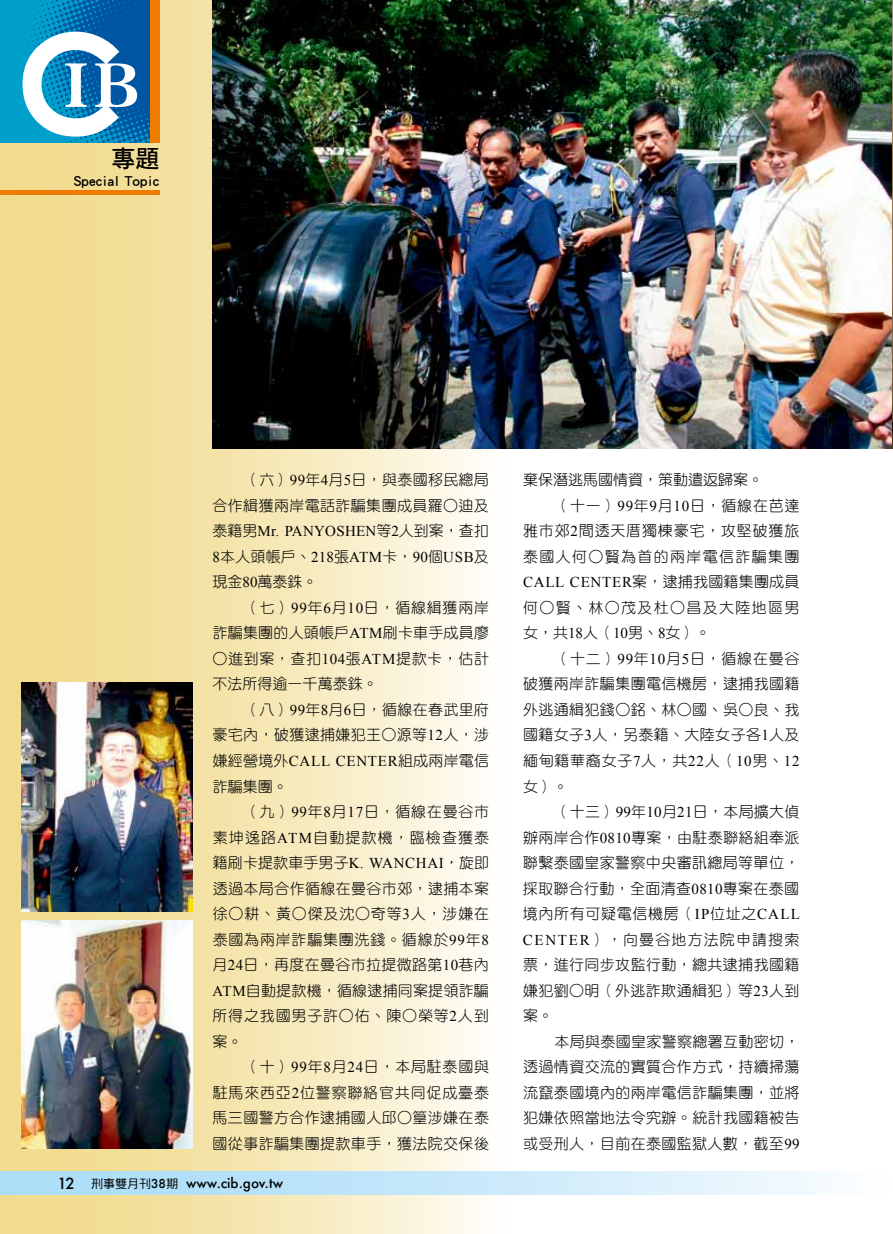
<style>
.page{position:relative;width:893px;height:1234px;background:#fff}
.page>*{position:absolute;margin:0;border:0;box-sizing:border-box;transform-origin:0 0}
.t1{font:700 59.4px "Century Old Style Std";color:#fff}
.t2{font:24px "DF Hei Std W7";color:#000}
.t3{font:15px "DF Yuan Std W3";letter-spacing:.025em;color:#000}
.t4{font:15px "DF Yuan Std W3";letter-spacing:.055em;color:#000}
.t5{font:15px "Times New Roman";letter-spacing:.02em;color:#000}
.t6{font:15px "DF Yuan Std W3";letter-spacing:.045em;color:#000}
.t7{font:15px "DF Yuan Std W3";letter-spacing:.075em;color:#000}
.t8{font:15px "DF Yuan Std W3";letter-spacing:.09em;color:#000}
.t9{font:15px "DF Yuan Std W3";color:#000}
.t10{font:15px "DF Yuan Std W3";letter-spacing:.005em;color:#000}
.t11{font:15px "DF Yuan Std W3";letter-spacing:.05em;color:#000}
.t12{font:14.85px "DF Hei Std W7";color:#000}
.t13{font:500 13.5px "Futura";color:#000}
.s1{font-family:"Times New Roman"}
.s2{font-family:"DF Yuan Std W3"}
.s3{font-size:15px}
.s4{font-family:"DF Hei Std W5";font-weight:400;font-size:12px}
.s5{font-size:12px}
</style>
<div class="page">
<div style="left:0;top:0;width:509px;height:1233px;background:linear-gradient(to right,#eed57e,#fefbf2)"></div>
<div style="left:0;top:1171px;width:893px;height:23px;background:linear-gradient(to right,#a2d9f7,#f6fbfe)"></div>
<div style="left:123px;top:0;width:36px;height:143px;background:#ef7c00"></div>
<div style="left:0;top:190px;width:159px;height:5px;background:#ef7c00"></div>
<img style="left:0;top:0;width:149px;height:143px">
<svg style="left:23px;top:32px;width:96px;height:105px"></svg>
<img style="left:213px;top:0;width:679px;height:449px">
<img style="left:892px;top:0;width:1px;height:449px">
<img style="left:21px;top:919px;width:172px;height:229px">
<img style="left:21px;top:682px;width:172px;height:229px">
<p class="t1" style="left:64px;top:46px;width:77px">IB</p>
<p class="t2" style="left:111px;top:146px;width:49px">專題</p>
<p class="t12" style="left:74px;top:172px;width:87px">Special Topic</p>
<p class="t3" style="left:244px;top:471px;width:246px">（六）<span class="s1">99</span>年<span class="s1">4</span>月<span class="s1">5</span>日，與泰國移民總局</p>
<p class="t3" style="left:213px;top:497px;width:278px">合作緝獲兩岸電話詐騙集團成員羅○迪及</p>
<p class="t5" style="left:213px;top:521px;width:278px"><span class="s2">泰籍男</span>Mr. PANYOSHEN<span class="s2">等</span>2<span class="s2">人到案，查扣</span></p>
<p class="t5" style="left:213px;top:546px;width:278px">8<span class="s2">本人頭帳戶、</span>218<span class="s2">張</span>ATM<span class="s2">卡，</span>90<span class="s2">個</span>USB<span class="s2">及</span></p>
<p class="t3" style="left:213px;top:573px;width:106px">現金<span class="s1">80</span>萬泰銖。</p>
<p class="t3" style="left:244px;top:599px;width:246px">（七）<span class="s1">99</span>年<span class="s1">6</span>月<span class="s1">10</span>日，循線緝獲兩岸</p>
<p class="t3" style="left:213px;top:624px;width:278px">詐騙集團的人頭帳戶<span class="s1">ATM</span>刷卡車手成員廖</p>
<p class="t3" style="left:213px;top:650px;width:278px">○進到案，查扣<span class="s1">104</span>張<span class="s1">ATM</span>提款卡，估計</p>
<p class="t9" style="left:213px;top:675px;width:166px">不法所得逾一千萬泰銖。</p>
<p class="t3" style="left:244px;top:701px;width:246px">（八）<span class="s1">99</span>年<span class="s1">8</span>月<span class="s1">6</span>日，循線在春武里府</p>
<p class="t3" style="left:213px;top:726px;width:278px">豪宅內，破獲逮捕嫌犯王○源等<span class="s1">12</span>人，涉</p>
<p class="t3" style="left:213px;top:752px;width:278px">嫌經營境外<span class="s1">CALL CENTER</span>組成兩岸電信</p>
<p class="t3" style="left:213px;top:777px;width:76px">詐騙集團。</p>
<p class="t3" style="left:244px;top:803px;width:246px">（九）<span class="s1">99</span>年<span class="s1">8</span>月<span class="s1">17</span>日，循線在曼谷市</p>
<p class="t7" style="left:213px;top:828px;width:278px">素坤逸路<span class="s1">ATM</span>自動提款機，臨檢查獲泰</p>
<p class="t10" style="left:213px;top:854px;width:278px">籍刷卡提款車手男子<span class="s1">K. WANCHAI</span>，旋即</p>
<p class="t3" style="left:213px;top:879px;width:278px">透過本局合作循線在曼谷市郊，逮捕本案</p>
<p class="t3" style="left:213px;top:905px;width:278px">徐○耕、黃○傑及沈○奇等<span class="s1">3</span>人，涉嫌在</p>
<p class="t11" style="left:213px;top:930px;width:278px">泰國為兩岸詐騙集團洗錢。循線於<span class="s1">99</span>年<span class="s1">8</span></p>
<p class="t3" style="left:213px;top:956px;width:278px">月<span class="s1">24</span>日，再度在曼谷市拉提微路第<span class="s1">10</span>巷內</p>
<p class="t3" style="left:213px;top:982px;width:278px"><span class="s1">ATM</span>自動提款機，循線逮捕同案提領詐騙</p>
<p class="t4" style="left:212px;top:1007px;width:278px">所得之我國男子許○佑、陳○榮等<span class="s1">2</span>人到</p>
<p class="t3" style="left:213px;top:1032px;width:31px">案。</p>
<p class="t3" style="left:244px;top:1058px;width:246px">（十）<span class="s1">99</span>年<span class="s1">8</span>月<span class="s1">24</span>日，本局駐泰國與</p>
<p class="t4" style="left:213px;top:1084px;width:278px">駐馬來西亞<span class="s1">2</span>位警察聯絡官共同促成臺泰</p>
<p class="t3" style="left:213px;top:1109px;width:278px">馬三國警方合作逮捕國人邱○篁涉嫌在泰</p>
<p class="t3" style="left:213px;top:1135px;width:278px">國從事詐騙集團提款車手，獲法院交保後</p>
<p class="t13" style="left:57px;top:1173px;width:227px"><span class="s3">12</span> <span class="s4">刑事雙月刊</span><span class="s5">38</span><span class="s4">期</span> www.cib.gov.tw</p>
<p class="t9" style="left:523px;top:471px;width:241px">棄保潛逃馬國情資，策動遣返歸案。</p>
<p class="t3" style="left:554px;top:497px;width:246px">（十一）<span class="s1">99</span>年<span class="s1">9</span>月<span class="s1">10</span>日，循線在芭達</p>
<p class="t4" style="left:523px;top:522px;width:278px">雅市郊<span class="s1">2</span>間透天厝獨棟豪宅，攻堅破獲旅</p>
<p class="t8" style="left:523px;top:548px;width:278px">泰國人何○賢為首的兩岸電信詐騙集團</p>
<p class="t3" style="left:523px;top:573px;width:278px"><span class="s1">CALL CENTER</span>案，逮捕我國籍集團成員</p>
<p class="t8" style="left:523px;top:599px;width:278px">何○賢、林○茂及杜○昌及大陸地區男</p>
<p class="t3" style="left:523px;top:624px;width:189px">女，共<span class="s1">18</span>人（<span class="s1">10</span>男、<span class="s1">8</span>女）。</p>
<p class="t3" style="left:554px;top:650px;width:246px">（十二）<span class="s1">99</span>年<span class="s1">10</span>月<span class="s1">5</span>日，循線在曼谷</p>
<p class="t3" style="left:523px;top:675px;width:278px">破獲兩岸詐騙集團電信機房，逮捕我國籍</p>
<p class="t3" style="left:523px;top:701px;width:278px">外逃通緝犯錢○銘、林○國、吳○良、我</p>
<p class="t3" style="left:523px;top:726px;width:278px">國籍女子<span class="s1">3</span>人，另泰籍、大陸女子各<span class="s1">1</span>人及</p>
<p class="t6" style="left:523px;top:752px;width:278px">緬甸籍華裔女子<span class="s1">7</span>人，共<span class="s1">22</span>人（<span class="s1">10</span>男、<span class="s1">12</span></p>
<p class="t3" style="left:523px;top:777px;width:46px">女）。</p>
<p class="t3" style="left:555px;top:803px;width:246px">（十三）<span class="s1">99</span>年<span class="s1">10</span>月<span class="s1">21</span>日，本局擴大偵</p>
<p class="t3" style="left:523px;top:828px;width:278px">辦兩岸合作<span class="s1">0810</span>專案，由駐泰聯絡組奉派</p>
<p class="t3" style="left:523px;top:854px;width:278px">聯繫泰國皇家警察中央審訊總局等單位，</p>
<p class="t3" style="left:523px;top:879px;width:278px">採取聯合行動，全面清查<span class="s1">0810</span>專案在泰國</p>
<p class="t6" style="left:523px;top:905px;width:278px">境內所有可疑電信機房（<span class="s1">IP</span>位址之<span class="s1">CALL</span></p>
<p class="t7" style="left:523px;top:930px;width:278px"><span class="s1">CENTER</span>），向曼谷地方法院申請搜索</p>
<p class="t3" style="left:523px;top:956px;width:278px">票，進行同步攻監行動，總共逮捕我國籍</p>
<p class="t3" style="left:523px;top:981px;width:278px">嫌犯劉○明（外逃詐欺通緝犯）等<span class="s1">23</span>人到</p>
<p class="t3" style="left:523px;top:1007px;width:31px">案。</p>
<p class="t3" style="left:555px;top:1032px;width:246px">本局與泰國皇家警察總署互動密切，</p>
<p class="t3" style="left:523px;top:1058px;width:278px">透過情資交流的實質合作方式，持續掃蕩</p>
<p class="t3" style="left:523px;top:1084px;width:278px">流竄泰國境內的兩岸電信詐騙集團，並將</p>
<p class="t3" style="left:523px;top:1109px;width:278px">犯嫌依照當地法令究辦。統計我國籍被告</p>
<p class="t3" style="left:523px;top:1135px;width:278px">或受刑人，目前在泰國監獄人數，截至<span class="s1">99</span></p>
</div>
